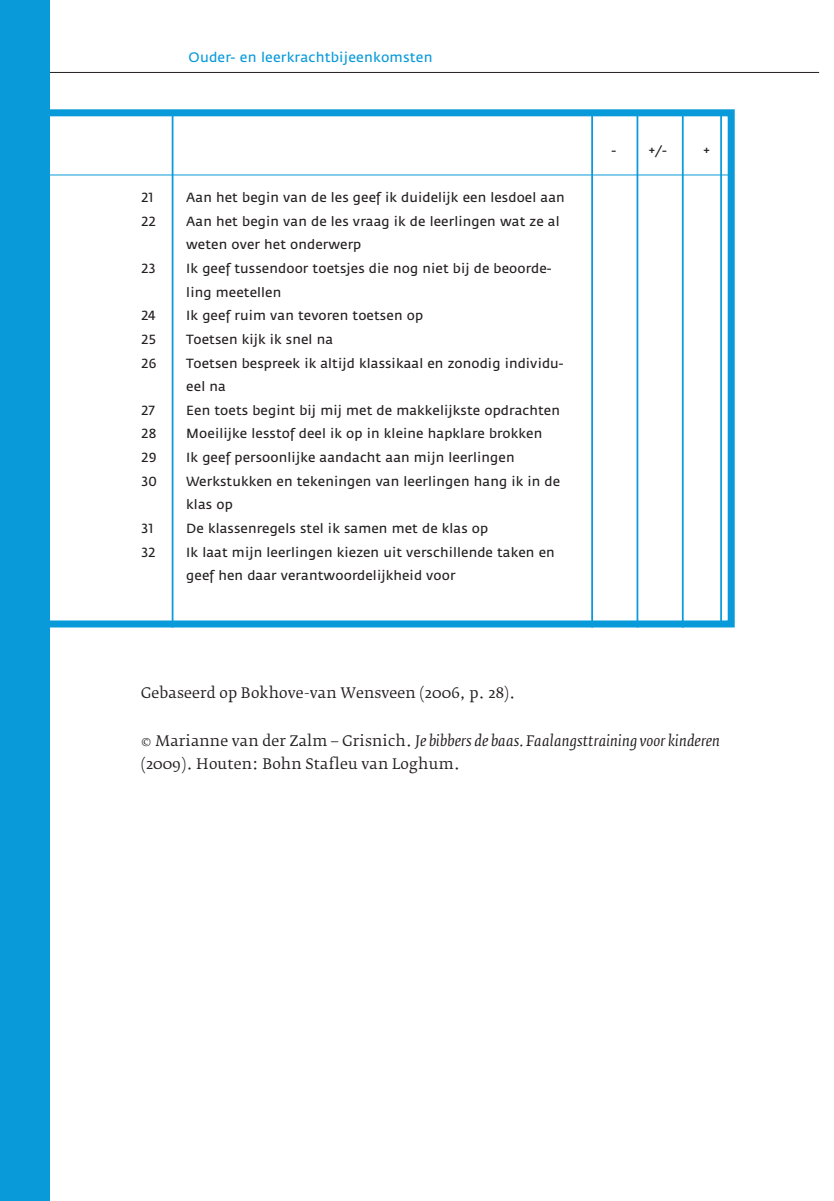
<style>
.page{position:relative;width:834px;height:1201px;background:#fff}
.page>*{position:absolute;margin:0;border:0;box-sizing:border-box;transform-origin:0 0}
.t1{font:14.35px/23.6px "Fedra Serif B";letter-spacing:.015em;color:#231f20}
.t2{font:13.65px "Fedra Sans";letter-spacing:.015em;color:#089ad9}
.t3{font:13.12px/23.6px "Fedra Sans";letter-spacing:.01em;color:#231f20}
.s1{font-style:italic}
</style>
<div class="page">
<hr style="left:0;top:72px;width:819px;height:1px;background:#231f20">
<div style="left:0;top:0;width:50px;height:1200px;background:#089ad9"></div>
<div style="left:0;top:109px;width:734px;height:518px;border:7px solid #089ad9"></div>
<hr style="left:172px;top:111px;width:1px;height:516px;background:#089ad9">
<hr style="left:591px;top:111px;width:2px;height:516px;background:#089ad9">
<hr style="left:636px;top:111px;width:2px;height:516px;background:#089ad9">
<hr style="left:681px;top:111px;width:2px;height:516px;background:#089ad9">
<hr style="left:720px;top:111px;width:1px;height:513px;background:#089ad9">
<hr style="left:37px;top:174px;width:695px;height:1px;background:#089ad9">
<p class="t2" style="left:189px;top:51px;width:245px">Ouder- en leerkrachtbijeenkomsten</p>
<p class="t3" style="left:142px;top:187px;width:16px">21<br>22</p>
<p class="t3" style="left:142px;top:258px;width:15px">23</p>
<p class="t3" style="left:142px;top:305px;width:17px;text-align:justify">24<br>25<br>26</p>
<p class="t3" style="left:142px;top:399px;width:17px">27<br>28<br>29<br>30</p>
<p class="t3" style="left:142px;top:517px;width:15px">31<br>32</p>
<p class="t3" style="left:186px;top:187px;width:380px">Aan het begin van de les geef ik duidelijk een lesdoel aan Aan het begin van de les vraag ik de leerlingen wat ze al weten over het onderwerp<br>Ik geef tussendoor toetsjes die nog niet bij de beoorde&shy;ling meetellen<br>Ik geef ruim van tevoren toetsen op<br>Toetsen kijk ik snel na<br>Toetsen bespreek ik altijd klassikaal en zonodig individu&shy;eel na<br>Een toets begint bij mij met de makkelijkste opdrachten Moeilijke lesstof deel ik op in kleine hapklare brokken<br>Ik geef persoonlijke aandacht aan mijn leerlingen Werkstukken en tekeningen van leerlingen hang ik in de klas op<br>De klassenregels stel ik samen met de klas op<br>Ik laat mijn leerlingen kiezen uit verschillende taken en geef hen daar verantwoordelijkheid voor</p>
<p class="t3" style="left:611px;top:139px;width:6px">-</p>
<p class="t3" style="left:648px;top:139px;width:20px">+/-</p>
<p class="t3" style="left:703px;top:139px;width:8px">+</p>
<p class="t1" style="left:141px;top:683px;width:376px">Gebaseerd op Bokhove-van Wensveen (2006, p. 28).</p>
<p class="t1" style="left:141px;top:730px;width:580px">© Marianne van der Zalm – Grisnich. <span class="s1">Je bibbers de baas. Faalangsttraining voor kinderen </span>(2009). Houten: Bohn Stafleu van Loghum.</p>
</div>
